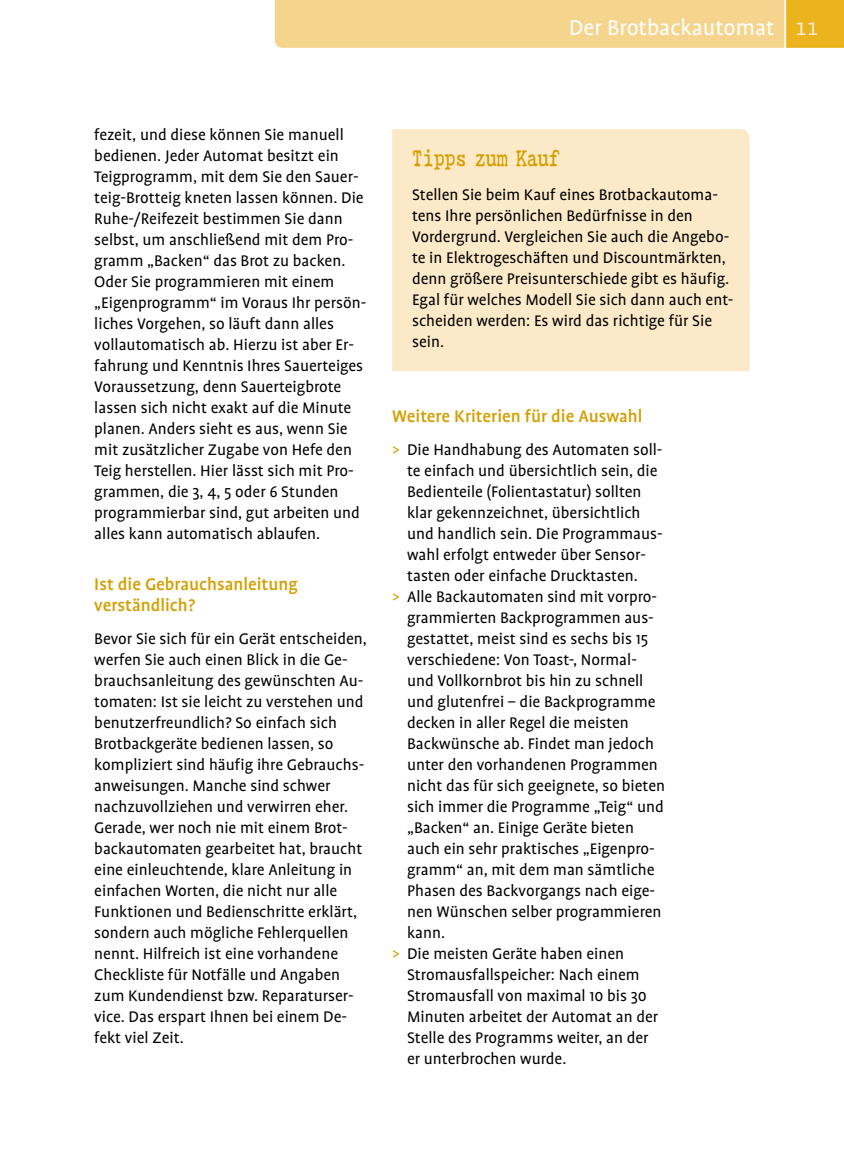
<style>
.page{position:relative;width:844px;height:1166px;background:#fff}
.page>*{position:absolute;margin:0;border:0;box-sizing:border-box;transform-origin:0 0}
.t1{font:24.5px "UV Profile";color:#fff}
.t2{font:22.75px "Gabriele Bad AH";letter-spacing:-.03em;color:#d49f00;scale:.8 1}
.t3{font:500 19.25px/21px "UV Profile";color:#d49f00}
.t4{font:17.5px/21px "UV Profile";color:#000}
.s1{font-family:"UV Profile SC";color:#f8ead0}
.s2{color:#d49f00}
</style>
<div class="page">
<div style="left:392px;top:129px;width:357px;height:242px;background:#fbe9c8"></div>
<svg style="left:274px;top:0;width:569px;height:48px;background:#f4d183"></svg>
<h1 class="t1" style="left:568px;top:15px;width:251px">Der Brotbackautomat <span class="s1">11</span></h1>
<p class="t4" style="left:94px;top:124px;width:273px">fezeit, und diese können Sie manuell bedienen. Jeder Automat besitzt ein Teigprogramm, mit dem Sie den Sauer&shy;teig-Brotteig kneten lassen können. Die Ruhe-/Reifezeit bestimmen Sie dann selbst, um anschließend mit dem Pro&shy;gramm „Backen“ das Brot zu backen.<br>Oder Sie programmieren mit einem „Eigenprogramm“ im Voraus Ihr persön&shy;liches Vorgehen, so läuft dann alles vollautomatisch ab. Hierzu ist aber Er&shy;fahrung und Kenntnis Ihres Sauerteiges Voraussetzung, denn Sauerteigbrote lassen sich nicht exakt auf die Minute planen. Anders sieht es aus, wenn Sie mit zusätzlicher Zugabe von Hefe den Teig herstellen. Hier lässt sich mit Pro&shy;grammen, die 3, 4, 5 oder 6 Stunden programmierbar sind, gut arbeiten und alles kann automatisch ablaufen.</p>
<p class="t3" style="left:94px;top:573px;width:205px">Ist die Gebrauchsanleitung verständlich?</p>
<p class="t4" style="left:94px;top:628px;width:274px">Bevor Sie sich für ein Gerät entscheiden, werfen Sie auch einen Blick in die Ge&shy;brauchsanleitung des gewünschten Au&shy;tomaten: Ist sie leicht zu verstehen und benutzerfreundlich? So einfach sich Brotbackgeräte bedienen lassen, so kompliziert sind häufig ihre Gebrauchs&shy;anweisungen. Manche sind schwer nachzuvollziehen und verwirren eher.<br>Gerade, wer noch nie mit einem Brot&shy;backautomaten gearbeitet hat, braucht eine einleuchtende, klare Anleitung in einfachen Worten, die nicht nur alle Funktionen und Bedienschritte erklärt, sondern auch mögliche Fehlerquellen nennt. Hilfreich ist eine vorhandene Checkliste für Notfälle und Angaben zum Kundendienst bzw. Reparaturser&shy;vice. Das erspart Ihnen bei einem De&shy;fekt viel Zeit.</p>
<h2 class="t2" style="left:412px;top:146px;width:186px">Tipps zum Kauf</h2>
<p class="t4" style="left:412px;top:184px;width:323px">Stellen Sie beim Kauf eines Brotbackautoma&shy;tens Ihre persönlichen Bedürfnisse in den Vordergrund. Vergleichen Sie auch die Angebo&shy;te in Elektrogeschäften und Discountmärkten, denn größere Preisunterschiede gibt es häufig.<br>Egal für welches Modell Sie sich dann auch ent&shy;scheiden werden: Es wird das richtige für Sie sein.</p>
<p class="t3" style="left:392px;top:405px;width:252px">Weitere Kriterien für die Auswahl</p>
<p class="t4" style="left:392px;top:439px;width:272px"><span class="s2">&gt;</span> Die Handhabung des Automaten soll-</p>
<p class="t4" style="left:407px;top:460px;width:252px">te einfach und übersichtlich sein, die</p>
<p class="t4" style="left:407px;top:481px;width:236px">Bedienteile (Folientastatur) sollten</p>
<p class="t4" style="left:407px;top:502px;width:235px">klar gekennzeichnet, übersichtlich</p>
<p class="t4" style="left:407px;top:523px;width:257px">und handlich sein. Die Programmaus-</p>
<p class="t4" style="left:407px;top:544px;width:240px">wahl erfolgt entweder über Sensor-</p>
<p class="t4" style="left:407px;top:565px;width:232px">tasten oder einfache Drucktasten.</p>
<p class="t4" style="left:392px;top:586px;width:266px"><span class="s2">&gt;</span> Alle Backautomaten sind mit vorpro-</p>
<p class="t4" style="left:407px;top:607px;width:248px">grammierten Backprogrammen aus-</p>
<p class="t4" style="left:407px;top:628px;width:242px">gestattet, meist sind es sechs bis 15</p>
<p class="t4" style="left:407px;top:649px;width:230px">verschiedene: Von Toast-, Normal-</p>
<p class="t4" style="left:407px;top:670px;width:238px">und Vollkornbrot bis hin zu schnell</p>
<p class="t4" style="left:407px;top:691px;width:250px">und glutenfrei – die Backprogramme</p>
<p class="t4" style="left:407px;top:712px;width:223px">decken in aller Regel die meisten</p>
<p class="t4" style="left:407px;top:733px;width:248px">Backwünsche ab. Findet man jedoch</p>
<p class="t4" style="left:407px;top:754px;width:252px">unter den vorhandenen Programmen</p>
<p class="t4" style="left:407px;top:775px;width:259px">nicht das für sich geeignete, so bieten</p>
<p class="t4" style="left:407px;top:796px;width:258px">sich immer die Programme „Teig“ und</p>
<p class="t4" style="left:407px;top:817px;width:228px">„Backen“ an. Einige Geräte bieten</p>
<p class="t4" style="left:407px;top:838px;width:249px">auch ein sehr praktisches „Eigenpro-</p>
<p class="t4" style="left:407px;top:859px;width:249px">gramm“ an, mit dem man sämtliche</p>
<p class="t4" style="left:407px;top:880px;width:249px">Phasen des Backvorgangs nach eige-</p>
<p class="t4" style="left:407px;top:901px;width:256px">nen Wünschen selber programmieren</p>
<p class="t4" style="left:407px;top:922px;width:40px">kann.</p>
<p class="t4" style="left:392px;top:943px;width:233px"><span class="s2">&gt;</span> Die meisten Geräte haben einen</p>
<p class="t4" style="left:407px;top:964px;width:234px">Stromausfallspeicher: Nach einem</p>
<p class="t4" style="left:407px;top:985px;width:241px">Stromausfall von maximal 10 bis 30</p>
<p class="t4" style="left:407px;top:1006px;width:252px">Minuten arbeitet der Automat an der</p>
<p class="t4" style="left:407px;top:1027px;width:243px">Stelle des Programms weiter, an der</p>
<p class="t4" style="left:407px;top:1048px;width:161px">er unterbrochen wurde.</p>
</div>
